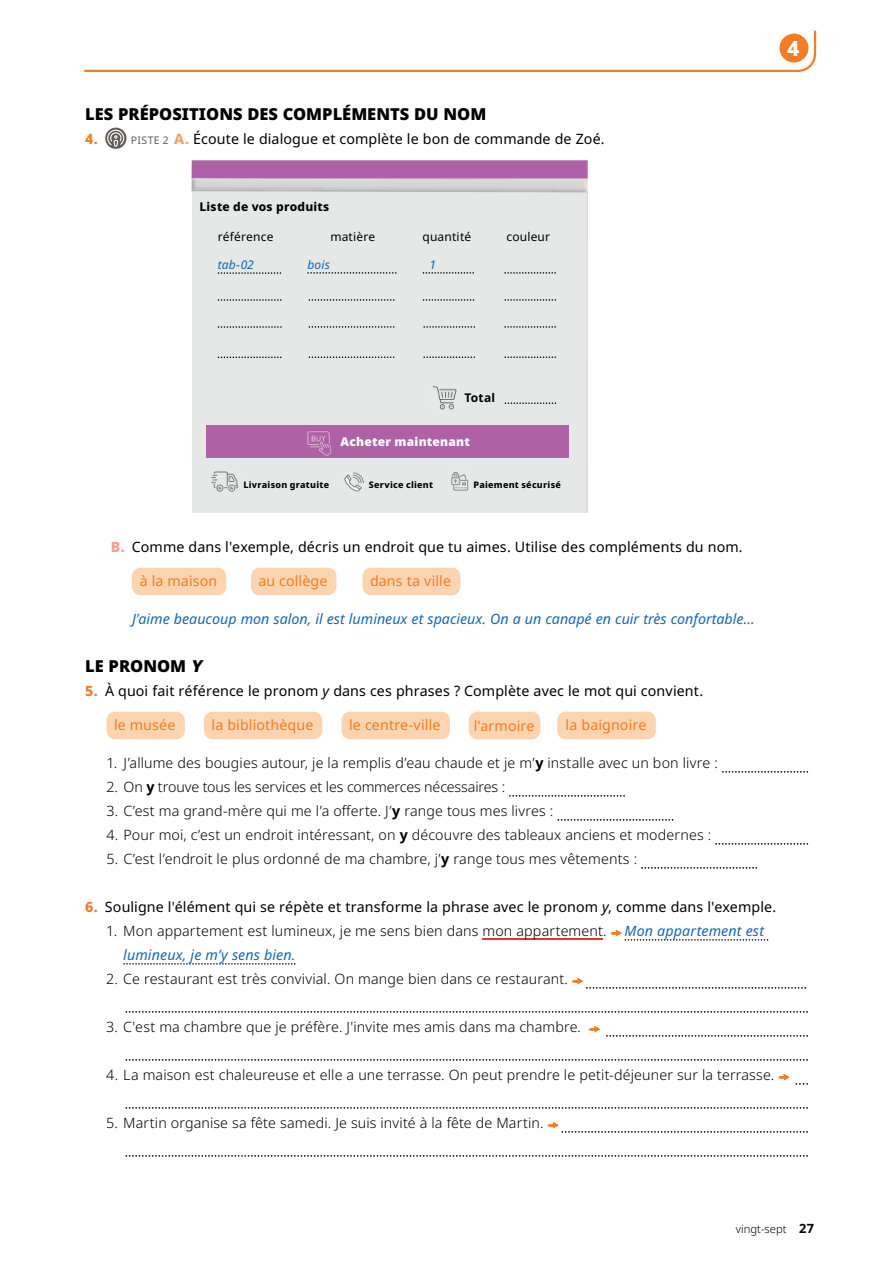
<style>
.page{position:relative;width:893px;height:1263px;background:#fff}
.page>*{position:absolute;margin:0;border:0;box-sizing:border-box;transform-origin:0 0}
.t1{font:800 21px "Noto Sans";color:#fff}
.t2{font:900 16.5px "Noto Sans";color:#000001}
.t3{font:300 14.25px "Noto Sans";letter-spacing:.01em;color:#000001}
.t4{font:14.25px "Noto Sans";letter-spacing:.01em;color:#000001}
.t5{font:italic 14.25px "Noto Sans";color:#1466b2}
.t6{font:14.25px "Noto Sans";letter-spacing:.005em;color:#f17e24}
.t7{font:300 14.25px "Noto Sans";letter-spacing:-.01em;color:#000001}
.t8{font:700 12.75px "Noto Sans";color:#000001}
.t9{font:12px "Noto Sans";letter-spacing:.015em;color:#000001}
.t10{font:800 12px "Noto Sans";letter-spacing:.02em;color:#000001}
.t11{font:900 12px "Noto Sans";letter-spacing:.02em;color:#fff}
.t12{font:italic 12px "Noto Sans";letter-spacing:.015em;color:#1466b2}
.t13{font:700 12px "Noto Sans";letter-spacing:.01em;color:#000001}
.t14{font:300 11.25px "Noto Sans";color:#000001}
.t15{font:800 9px "Noto Sans";letter-spacing:.025em;color:#000001}
.s1{font-weight:800;color:#f17e24}
.s2{font-size:10.5px;color:#635d57}
.s3{font-weight:800;color:#f5a05c}
.s4{font-weight:900;color:#f6a191}
.s5{font-style:italic}
.s6{font-weight:700}
</style>
<div class="page">
<svg style="left:105px;top:128px;width:21px;height:21px"></svg>
<svg style="left:107px;top:130px;width:17px;height:17px"></svg>
<div style="left:132px;top:568px;width:94px;height:27px;background:#fcd4b0;border-radius:9px"></div>
<div style="left:251px;top:568px;width:85px;height:27px;background:#fcd4b0;border-radius:9px"></div>
<div style="left:363px;top:568px;width:97px;height:27px;background:#fcd4b0;border-radius:9px"></div>
<svg style="left:722px;top:771px;width:86px;height:2px"></svg>
<svg style="left:509px;top:795px;width:116px;height:2px"></svg>
<svg style="left:557px;top:819px;width:116px;height:2px"></svg>
<svg style="left:715px;top:843px;width:93px;height:2px"></svg>
<svg style="left:641px;top:867px;width:116px;height:2px"></svg>
<div style="left:107px;top:712px;width:78px;height:27px;background:#fcd4b0;border-radius:9px"></div>
<div style="left:204px;top:712px;width:118px;height:27px;background:#fcd4b0;border-radius:9px"></div>
<div style="left:342px;top:712px;width:108px;height:27px;background:#fcd4b0;border-radius:9px"></div>
<div style="left:469px;top:712px;width:71px;height:27px;background:#fcd4b0;border-radius:9px"></div>
<div style="left:557px;top:712px;width:99px;height:27px;background:#fcd4b0;border-radius:9px"></div>
<hr style="left:482px;top:938px;width:121px;height:2px;background:#ee3025">
<svg style="left:123px;top:963px;width:173px;height:2px"></svg>
<svg style="left:125px;top:1011px;width:683px;height:2px"></svg>
<svg style="left:606px;top:1035px;width:202px;height:2px"></svg>
<svg style="left:125px;top:1059px;width:683px;height:2px"></svg>
<svg style="left:795px;top:1083px;width:13px;height:2px"></svg>
<svg style="left:125px;top:1107px;width:683px;height:2px"></svg>
<svg style="left:125px;top:1155px;width:683px;height:2px"></svg>
<svg style="left:611px;top:930px;width:157px;height:11px"></svg>
<svg style="left:572px;top:978px;width:234px;height:11px"></svg>
<svg style="left:589px;top:1026px;width:11px;height:6px"></svg>
<svg style="left:778px;top:1074px;width:11px;height:6px"></svg>
<svg style="left:548px;top:1122px;width:260px;height:11px"></svg>
<div style="left:192px;top:189px;width:394px;height:324px;background:#e6e8e7"></div>
<img style="left:587px;top:192px;width:1px;height:321px">
<div style="left:192px;top:160px;width:396px;height:18px;background:#ae62a5"></div>
<img style="left:192px;top:180px;width:396px;height:12px">
<img style="left:192px;top:189px;width:394px;height:3px">
<svg style="left:218px;top:272px;width:63px;height:2px"></svg>
<svg style="left:218px;top:299px;width:64px;height:2px"></svg>
<svg style="left:218px;top:326px;width:64px;height:2px"></svg>
<svg style="left:307px;top:272px;width:90px;height:2px"></svg>
<svg style="left:309px;top:299px;width:85px;height:2px"></svg>
<svg style="left:309px;top:326px;width:85px;height:2px"></svg>
<svg style="left:423px;top:272px;width:51px;height:2px"></svg>
<svg style="left:423px;top:299px;width:51px;height:2px"></svg>
<svg style="left:423px;top:326px;width:52px;height:2px"></svg>
<svg style="left:504px;top:272px;width:52px;height:2px"></svg>
<svg style="left:504px;top:299px;width:52px;height:2px"></svg>
<svg style="left:504px;top:326px;width:52px;height:2px"></svg>
<div style="left:206px;top:425px;width:362px;height:32px;background:#ae62a5"></div>
<img style="left:307px;top:431px;width:25px;height:24px">
<img style="left:451px;top:472px;width:18px;height:19px">
<img style="left:211px;top:471px;width:27px;height:21px">
<img style="left:344px;top:472px;width:20px;height:19px">
<svg style="left:218px;top:357px;width:64px;height:1px"></svg>
<svg style="left:309px;top:356px;width:85px;height:2px"></svg>
<svg style="left:423px;top:356px;width:52px;height:2px"></svg>
<img style="left:432px;top:386px;width:25px;height:23px">
<svg style="left:505px;top:402px;width:51px;height:2px"></svg>
<svg style="left:504px;top:356px;width:52px;height:2px"></svg>
<svg style="left:84px;top:31px;width:732px;height:41px"></svg>
<div style="left:779px;top:34px;width:29px;height:29px;background:#f17e24;border-radius:50%"></div>
<p class="t2" style="left:85px;top:105px;width:403px">LES PRÉPOSITIONS DES COMPLÉMENTS DU NOM</p>
<p class="t4" style="left:85px;top:131px;width:521px"><span class="s1">4.</span> <span class="s2">piste 2</span> <span class="s3">A.</span> Écoute le dialogue et complète le bon de commande de Zoé.</p>
<p class="t10" style="left:200px;top:200px;width:131px">Liste de vos produits</p>
<p class="t9" style="left:218px;top:230px;width:57px">référence</p>
<p class="t9" style="left:330px;top:230px;width:46px">matière</p>
<p class="t9" style="left:422px;top:230px;width:50px">quantité</p>
<p class="t12" style="left:218px;top:256px;width:38px">tab-02</p>
<p class="t12" style="left:307px;top:256px;width:24px">bois</p>
<p class="t12" style="left:430px;top:256px;width:8px">1</p>
<p class="t9" style="left:506px;top:230px;width:45px">couleur</p>
<h1 class="t1" style="left:787px;top:36px;width:14px">4</h1>
<p class="t13" style="left:465px;top:391px;width:32px">Total</p>
<p class="t11" style="left:341px;top:435px;width:131px">Acheter maintenant</p>
<p class="t15" style="left:243px;top:479px;width:87px">Livraison gratuite</p>
<p class="t15" style="left:369px;top:479px;width:66px">Service client</p>
<p class="t15" style="left:474px;top:479px;width:89px">Paiement sécurisé</p>
<p class="t4" style="left:111px;top:539px;width:633px"><span class="s4">B.</span> Comme dans l'exemple, décris un endroit que tu aimes. Utilise des compléments du nom.</p>
<p class="t6" style="left:140px;top:573px;width:79px">à la maison</p>
<p class="t6" style="left:258px;top:573px;width:70px">au collège</p>
<p class="t6" style="left:370px;top:573px;width:83px">dans ta ville</p>
<p class="t5" style="left:132px;top:609px;width:624px">J'aime beaucoup mon salon, il est lumineux et spacieux. On a un canapé en cuir très confortable…</p>
<p class="t2" style="left:85px;top:657px;width:123px">LE PRONOM <span class="s5">Y</span></p>
<p class="t4" style="left:85px;top:683px;width:619px"><span class="s1">5.</span> À quoi fait référence le pronom <span class="s5">y</span> dans ces phrases ? Complète avec le mot qui convient.</p>
<p class="t6" style="left:114px;top:717px;width:63px">le musée</p>
<p class="t6" style="left:212px;top:717px;width:103px">la bibliothèque</p>
<p class="t6" style="left:349px;top:717px;width:93px">le centre-ville</p>
<p class="t6" style="left:474px;top:718px;width:62px">l'armoire</p>
<p class="t6" style="left:566px;top:717px;width:82px">la baignoire</p>
<p class="t3" style="left:107px;top:755px;width:613px">1. J’allume des bougies autour, je la remplis d’eau chaude et je m’<span class="s6">y</span> installe avec un bon livre :</p>
<p class="t7" style="left:107px;top:779px;width:400px">2. On <span class="s6">y</span> trouve tous les services et les commerces nécessaires :</p>
<p class="t3" style="left:107px;top:803px;width:448px">3. C’est ma grand-mère qui me l’a offerte. J’<span class="s6">y</span> range tous mes livres :</p>
<p class="t3" style="left:107px;top:827px;width:606px">4. Pour moi, c’est un endroit intéressant, on <span class="s6">y</span> découvre des tableaux anciens et modernes :</p>
<p class="t3" style="left:107px;top:851px;width:532px">5. C’est l’endroit le plus ordonné de ma chambre, j’<span class="s6">y</span> range tous mes vêtements :</p>
<p class="t4" style="left:85px;top:899px;width:693px"><span class="s1">6.</span> souligne l'élément qui se répète et transforme la phrase avec le pronom <span class="s5">y</span>, comme dans l'exemple.</p>
<p class="t3" style="left:106px;top:923px;width:502px">1. Mon appartement est lumineux, je me sens bien dans mon appartement.</p>
<p class="t5" style="left:625px;top:921px;width:141px">Mon appartement est</p>
<p class="t5" style="left:123px;top:945px;width:174px">lumineux, je m’y sens bien.</p>
<p class="t3" style="left:106px;top:971px;width:463px">2. Ce restaurant est très convivial. On mange bien dans ce restaurant.</p>
<p class="t3" style="left:106px;top:1019px;width:476px">3. C'est ma chambre que je préfère. J'invite mes amis dans ma chambre.</p>
<p class="t3" style="left:106px;top:1067px;width:670px">4. La maison est chaleureuse et elle a une terrasse. On peut prendre le petit-déjeuner sur la terrasse.</p>
<p class="t3" style="left:106px;top:1115px;width:439px">5. Martin organise sa fête samedi. Je suis invité à la fête de Martin.</p>
<p class="t14" style="left:736px;top:1223px;width:52px">vingt-sept</p>
<p class="t8" style="left:799px;top:1221px;width:16px">27</p>
</div>
